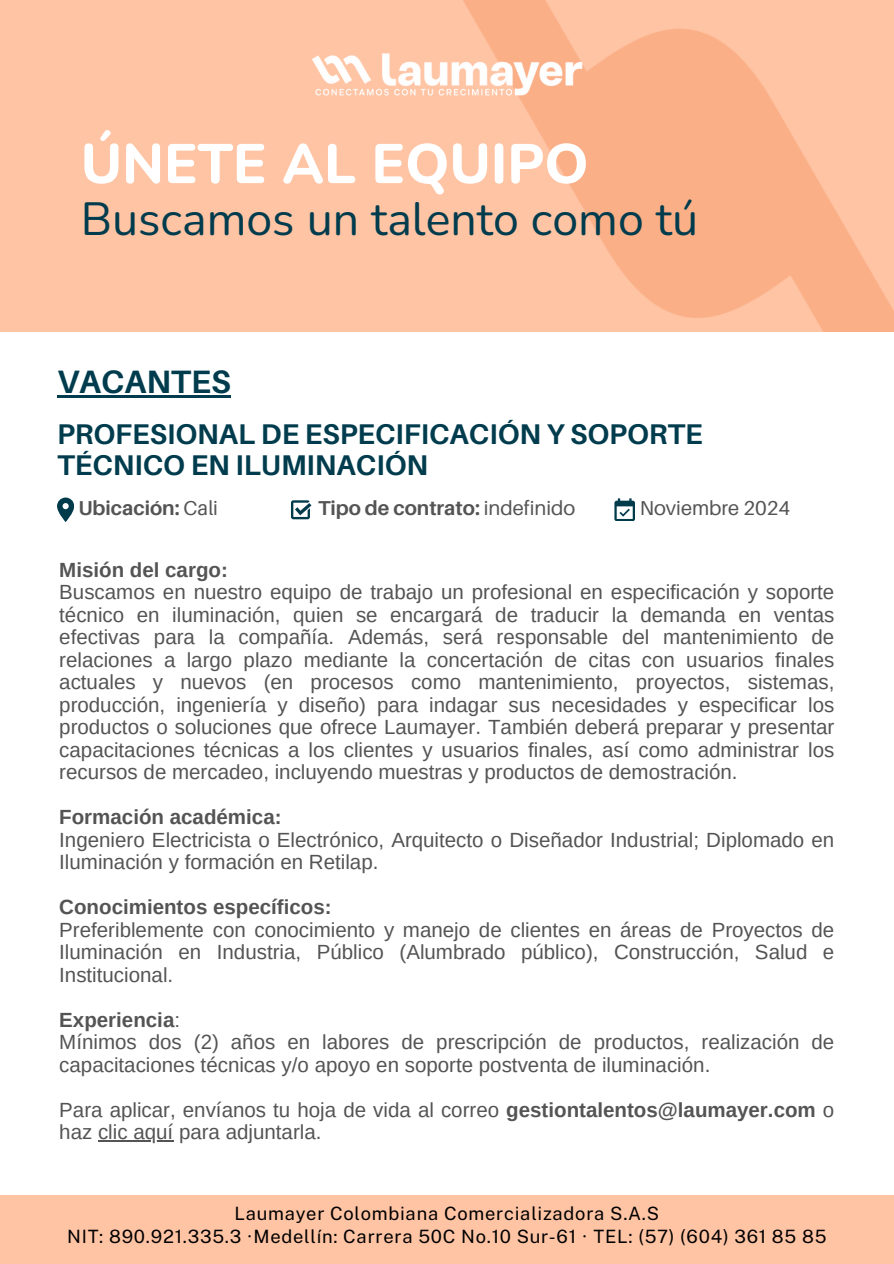
<style>
.page{position:relative;width:894px;height:1264px;background:#fff}
.page>*{position:absolute;margin:0;border:0;box-sizing:border-box;transform-origin:0 0}
.t1{font:800 55.65px "Nunito";color:#fff}
.t2{font:46.5px "Nunito";color:#003c4d}
.t3{font:700 32.4px "Aileron";color:#003c4d}
.t4{font:700 28.5px/31.5px "Aileron";color:#003c4d}
.t5{font:20.55px/22.5px "Arimo";color:#545454}
.t6{font:700 20.1px "Aileron";color:#545454}
.t7{font:20.1px "Aileron";color:#545454}
.t8{font:18.3px "Public Sans";letter-spacing:.04em;color:#000}
.s1{font-weight:400}
.s2{font-weight:700}
</style>
<div class="page">
<div style="left:0;top:1195px;width:893px;height:68px;background:#ffc4a4"></div>
<svg style="left:614px;top:498px;width:20px;height:23px"></svg>
<svg style="left:291px;top:500px;width:20px;height:19px"></svg>
<svg style="left:57px;top:497px;width:17px;height:25px"></svg>
<div style="left:0;top:0;width:893px;height:331px;background:#ffc4a4"></div>
<img style="left:550px;top:29px;width:343px;height:302px">
<img style="left:312px;top:0;width:323px;height:150px">
<hr style="left:98px;top:1140px;width:75px;height:1px;background:#545454">
<hr style="left:57px;top:395px;width:174px;height:2px;background:#003c4d">
<h1 class="t1" style="left:81px;top:127px;width:509px">ÚNETE AL EQUIPO</h1>
<h1 class="t2" style="left:81px;top:188px;width:618px">Buscamos un talento como tú</h1>
<h4 class="t3" style="left:57px;top:361px;width:175px">VACANTES</h4>
<h3 class="t4" style="left:57px;top:417px;width:647px">PROFESIONAL DE ESPECIFICACIÓN Y SOPORTE<br>TÉCNICO EN ILUMINACIÓN</h3>
<p class="t6" style="left:78px;top:496px;width:141px">Ubicación: <span class="s1">Cali</span></p>
<p class="t6" style="left:318px;top:496px;width:259px">Tipo de contrato: <span class="s1">indefinido</span></p>
<p class="t7" style="left:639px;top:496px;width:152px">Noviembre 2024</p>
<p class="t5" style="left:59px;top:558px;width:776px"><span class="s2">Misión del cargo:<br></span>Buscamos en nuestro equipo de trabajo un profesional en especificación y soporte técnico en iluminación, quien se encargará de traducir la demanda en ventas efectivas para la compañía. Además, será responsable del mantenimiento de relaciones a largo plazo mediante la concertación de citas con usuarios finales actuales y nuevos (en procesos como mantenimiento, proyectos, sistemas, producción, ingeniería y diseño) para indagar sus necesidades y especificar los productos o soluciones que ofrece Laumayer. También deberá preparar y presentar capacitaciones técnicas a los clientes y usuarios finales, así como administrar los recursos de mercadeo, incluyendo muestras y productos de demostración.</p>
<h4 class="t5" style="left:59px;top:805px;width:776px"><span class="s2">Formación académica:<br></span>Ingeniero Electricista o Electrónico, Arquitecto o Diseñador Industrial; Diplomado en<br>Iluminación y formación en Retilap.</h4>
<p class="t5" style="left:59px;top:895px;width:776px"><span class="s2">Conocimientos específicos:<br></span>Preferiblemente con conocimiento y manejo de clientes en áreas de Proyectos de Iluminación en Industria, Público (Alumbrado público), Construcción, Salud e Institucional.</p>
<p class="t5" style="left:59px;top:1008px;width:776px"><span class="s2">Experiencia</span>:<br>Mínimos dos (2) años en labores de prescripción de productos, realización de capacitaciones técnicas y/o apoyo en soporte postventa de iluminación.</p>
<h4 class="t5" style="left:59px;top:1098px;width:776px">Para aplicar, envíanos tu hoja de vida al correo <span class="s2">gestiontalentos@laumayer.com</span> o haz clic aquí para adjuntarla.</h4>
<h4 class="t8" style="left:234px;top:1202px;width:426px">Laumayer Colombiana Comercializadora S.A.S</h4>
<h4 class="t8" style="left:67px;top:1225px;width:760px">NIT: 890.921.335.3 ∙Medellín: Carrera 50C No.10 Sur-61 ∙ TEL: (57) (604) 361 85 85</h4>
</div>
